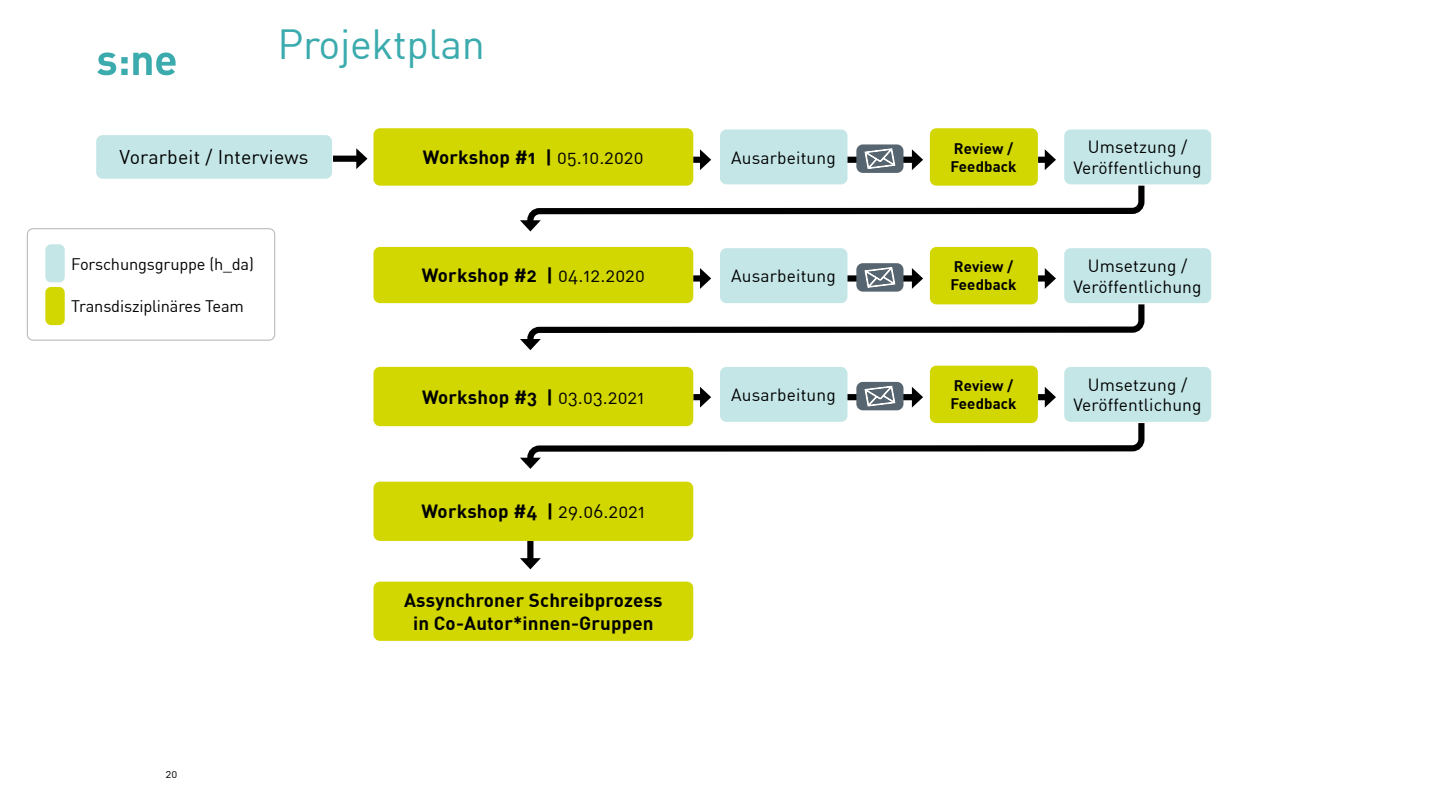
<style>
.page{position:relative;width:1440px;height:810px;background:#fff}
.page>*{position:absolute;margin:0;border:0;box-sizing:border-box;transform-origin:0 0}
.t1{font:41.25px "HDADIN Office";color:#3babae}
.t2{font:19.5px "HDADIN Office";letter-spacing:.02em;color:#000}
.t3{font:700 18.75px/22.5px "HDADIN Office";letter-spacing:.02em;color:#000;text-align:center}
.t4{font:17.33px/20.8px "HDADIN Office";letter-spacing:.02em;color:#000;text-align:center}
.t5{font:16.42px "HDADIN Office";color:#000}
.t6{font:700 15px/18px "HDADIN Office";letter-spacing:.02em;color:#000}
.t7{font:11.25px "HDADIN Office";color:#000}
.s1{font-weight:400}
</style>
<div class="page">
<svg style="left:97px;top:53px;width:79px;height:22px"></svg>
<div style="left:373px;top:128px;width:320px;height:58px;background:#d2d701;border-radius:6px"></div>
<div style="left:45px;top:287px;width:20px;height:38px;background:#d2d701;border-radius:6px"></div>
<div style="left:930px;top:128px;width:108px;height:58px;background:#d2d701;border-radius:6px"></div>
<div style="left:930px;top:247px;width:108px;height:57px;background:#d2d701;border-radius:6px"></div>
<div style="left:930px;top:366px;width:108px;height:57px;background:#d2d701;border-radius:6px"></div>
<div style="left:373px;top:247px;width:320px;height:56px;background:#d2d701;border-radius:6px"></div>
<div style="left:96px;top:135px;width:236px;height:44px;background:#c4e6e7;border-radius:6px"></div>
<div style="left:45px;top:244px;width:20px;height:38px;background:#c4e6e7;border-radius:6px"></div>
<div style="left:27px;top:228px;width:248px;height:112px;border:1px solid #b3b3b3;border-radius:6px"></div>
<div style="left:720px;top:129px;width:127px;height:55px;background:#c4e6e7;border-radius:6px"></div>
<div style="left:720px;top:248px;width:127px;height:55px;background:#c4e6e7;border-radius:6px"></div>
<div style="left:720px;top:367px;width:127px;height:55px;background:#c4e6e7;border-radius:6px"></div>
<div style="left:1064px;top:129px;width:147px;height:55px;background:#c4e6e7;border-radius:6px"></div>
<div style="left:1064px;top:248px;width:147px;height:55px;background:#c4e6e7;border-radius:6px"></div>
<div style="left:1064px;top:367px;width:147px;height:55px;background:#c4e6e7;border-radius:6px"></div>
<div style="left:333px;top:156px;width:28px;height:6px;background:#000"></div>
<svg style="left:356px;top:148px;width:11px;height:21px"></svg>
<div style="left:693px;top:157px;width:11px;height:6px;background:#000"></div>
<svg style="left:700px;top:149px;width:11px;height:21px"></svg>
<div style="left:693px;top:275px;width:11px;height:7px;background:#000"></div>
<svg style="left:700px;top:268px;width:11px;height:21px"></svg>
<div style="left:693px;top:394px;width:11px;height:6px;background:#000"></div>
<svg style="left:700px;top:387px;width:11px;height:21px"></svg>
<div style="left:527px;top:541px;width:6px;height:22px;background:#000"></div>
<svg style="left:520px;top:558px;width:21px;height:11px"></svg>
<div style="left:1038px;top:157px;width:11px;height:6px;background:#000"></div>
<svg style="left:1045px;top:149px;width:11px;height:21px"></svg>
<div style="left:1038px;top:275px;width:11px;height:7px;background:#000"></div>
<svg style="left:1045px;top:268px;width:11px;height:21px"></svg>
<div style="left:1038px;top:394px;width:11px;height:6px;background:#000"></div>
<svg style="left:1045px;top:387px;width:11px;height:21px"></svg>
<div style="left:848px;top:157px;width:68px;height:6px;background:#000"></div>
<svg style="left:912px;top:149px;width:11px;height:21px"></svg>
<div style="left:848px;top:275px;width:68px;height:7px;background:#000"></div>
<svg style="left:912px;top:268px;width:11px;height:21px"></svg>
<div style="left:848px;top:394px;width:68px;height:6px;background:#000"></div>
<svg style="left:912px;top:387px;width:11px;height:21px"></svg>
<div style="left:373px;top:367px;width:320px;height:59px;background:#d2d701;border-radius:6px"></div>
<div style="left:373px;top:482px;width:320px;height:59px;background:#d2d701;border-radius:6px"></div>
<div style="left:373px;top:582px;width:320px;height:59px;background:#d2d701;border-radius:6px"></div>
<svg style="left:520px;top:179px;width:628px;height:52px"></svg>
<svg style="left:520px;top:298px;width:625px;height:52px"></svg>
<svg style="left:520px;top:417px;width:625px;height:52px"></svg>
<div style="left:856px;top:144px;width:47px;height:29px;background:#56656f;border-radius:6px"></div>
<div style="left:856px;top:263px;width:47px;height:29px;background:#56656f;border-radius:6px"></div>
<div style="left:856px;top:382px;width:47px;height:28px;background:#56656f;border-radius:6px"></div>
<svg style="left:865px;top:148px;width:30px;height:21px"></svg>
<svg style="left:865px;top:267px;width:30px;height:21px"></svg>
<svg style="left:865px;top:386px;width:30px;height:21px"></svg>
<h1 class="t1" style="left:278px;top:18px;width:208px">Projektplan</h1>
<p class="t2" style="left:120px;top:145px;width:190px">Vorarbeit / Interviews</p>
<p class="t5" style="left:71px;top:253px;width:184px">Forschungsgruppe (h_da)</p>
<p class="t5" style="left:71px;top:296px;width:174px">Transdisziplinäres Team</p>
<p class="t7" style="left:166px;top:767px;width:13px">20</p>
<p class="t3" style="left:423px;top:145px;width:222px">Workshop #1 | <span class="s1">05.10.2020</span></p>
<p class="t3" style="left:422px;top:263px;width:224px">Workshop #2 | <span class="s1">04.12.2020</span></p>
<p class="t3" style="left:422px;top:385px;width:224px">Workshop #3 | <span class="s1">03.03.2021</span></p>
<p class="t3" style="left:422px;top:500px;width:225px">Workshop #4 | <span class="s1">29.06.2021</span></p>
<p class="t3" style="left:404px;top:588px;width:260px">Assynchroner Schreibprozess in Co-Autor*innen-Gruppen</p>
<p class="t4" style="left:731px;top:147px;width:106px">Ausarbeitung</p>
<p class="t4" style="left:731px;top:265px;width:106px">Ausarbeitung</p>
<p class="t4" style="left:731px;top:384px;width:106px">Ausarbeitung</p>
<p class="t6" style="left:950px;top:139px;width:68px">Review /<br>Feedback</p>
<p class="t4" style="left:1073px;top:136px;width:130px">Umsetzung /<br>Veröffentlichung</p>
<p class="t6" style="left:950px;top:257px;width:68px">Review /<br>Feedback</p>
<p class="t4" style="left:1073px;top:255px;width:130px">Umsetzung /<br>Veröffentlichung</p>
<p class="t6" style="left:950px;top:376px;width:68px">Review /<br>Feedback</p>
<p class="t4" style="left:1073px;top:374px;width:130px">Umsetzung /<br>Veröffentlichung</p>
</div>
